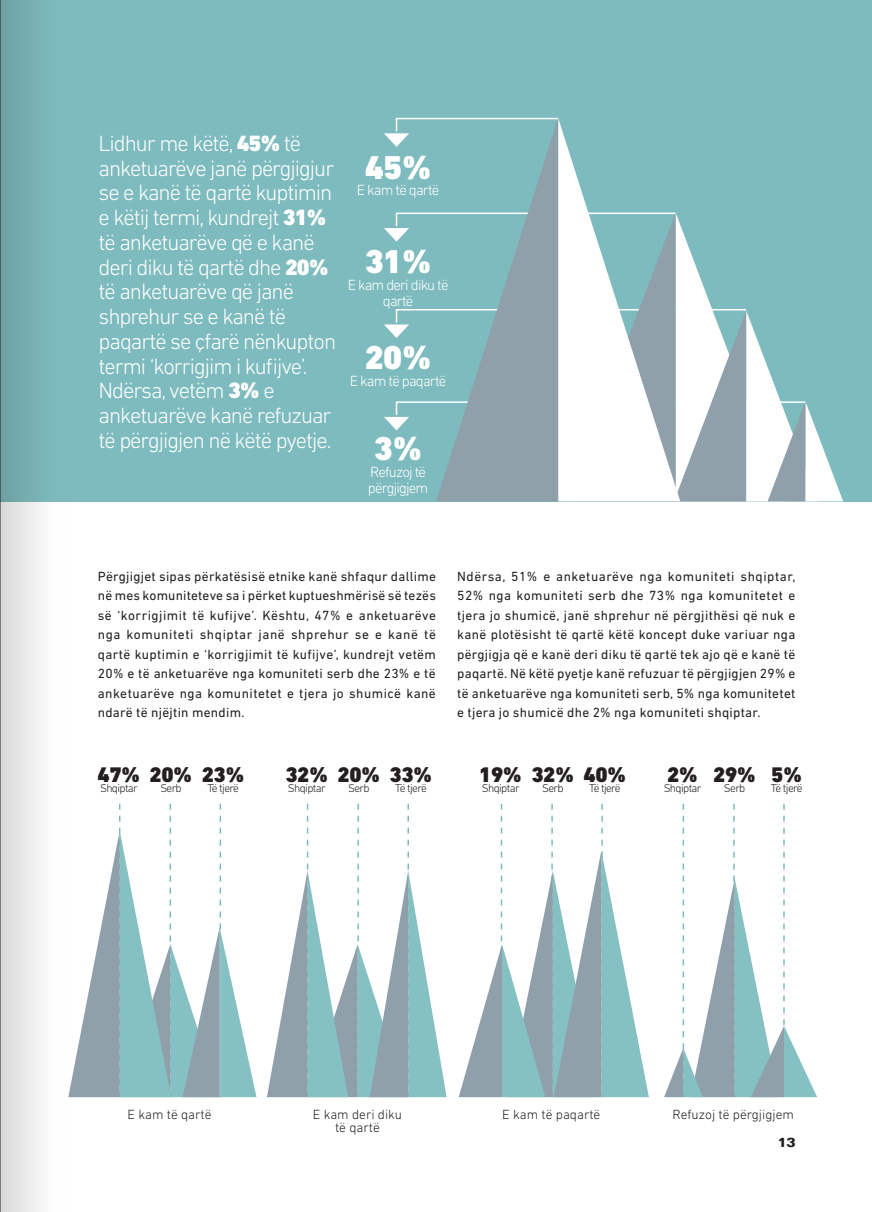
<style>
.page{position:relative;width:872px;height:1212px;background:#fff}
.page>*{position:absolute;margin:0;border:0;box-sizing:border-box;transform-origin:0 0}
.t1{font:900 33.6px "DIN Next LT Pro";color:#fff}
.t2{font:300 22.5px/24.8px "DIN Next LT Pro";letter-spacing:-.045em;color:#fff}
.t3{font:900 21.45px "DIN Next LT Pro";letter-spacing:-.02em;color:#231f20}
.t4{font:300 15px/16.5px "DIN Next LT Pro";letter-spacing:-.055em;color:#fff;text-align:center}
.t5{font:13.5px/19.5px "DIN Next LT Pro";letter-spacing:.02em;color:#231f20;text-align:justify}
.t6{font:300 13.5px/13.8px "DIN Next LT Pro";color:#231f20;text-align:center}
.t7{font:700 13.5px "Folio Std";color:#231f20}
.t8{font:300 11.55px "DIN Next LT Pro";letter-spacing:-.055em;color:#231f20}
.s1{font-weight:900}
</style>
<div class="page">
<div style="left:0;top:0;width:872px;height:501px;background:#7ebbbe"></div>
<svg style="left:1px;top:0;width:72px;height:1212px"></svg>
<hr style="left:0;top:0;width:1px;height:1212px;background:#231f20">
<svg style="left:384px;top:117px;width:174px;height:30px"></svg>
<svg style="left:384px;top:212px;width:459px;height:289px"></svg>
<svg style="left:558px;top:118px;width:122px;height:383px;fill:#fff"></svg>
<svg style="left:436px;top:118px;width:122px;height:383px"></svg>
<svg style="left:68px;top:804px;width:188px;height:293px"></svg>
<svg style="left:664px;top:804px;width:153px;height:293px"></svg>
<svg style="left:459px;top:804px;width:190px;height:293px"></svg>
<svg style="left:267px;top:804px;width:179px;height:293px"></svg>
<p class="t2" style="left:99px;top:131px;width:239px">Lidhur me këtë, <span class="s1">45%</span> të anketuarëve janë përgjigjur se e kanë të qartë kuptimin e këtij termi, kundrejt <span class="s1">31% </span>të anketuarëve që e kanë deri diku të qartë dhe <span class="s1">20% </span>të anketuarëve që janë shprehur se e kanë të paqartë se çfarë nënkupton termi ‘korrigjim i kufijve’.<br>Ndërsa, vetëm <span class="s1">3%</span> e anketuarëve kanë refuzuar të përgjigjen në këtë pyetje.</p>
<h1 class="t1" style="left:365px;top:147px;width:68px">45%</h1>
<p class="t4" style="left:357px;top:182px;width:84px">E kam të qartë</p>
<h1 class="t1" style="left:365px;top:241px;width:68px">31%</h1>
<p class="t4" style="left:348px;top:276px;width:102px">E kam deri diku të qartë</p>
<h1 class="t1" style="left:365px;top:338px;width:68px">20%</h1>
<p class="t4" style="left:350px;top:372px;width:98px">E kam të paqartë</p>
<h1 class="t1" style="left:374px;top:428px;width:50px">3%</h1>
<p class="t4" style="left:368px;top:463px;width:62px;text-align:left">Refuzoj të përgjigjem</p>
<p class="t5" style="left:98px;top:566px;width:340px">Përgjigjet sipas përkatësisë etnike kanë shfaqur dallime në mes komuniteteve sa i përket kuptueshmërisë së tezës së ‘korrigjimit të kufijve’. Kështu, 47% e anketuarëve nga komuniteti shqiptar janë shprehur se e kanë të qartë kuptimin e ‘korrigjimit të kufijve’, kundrejt vetëm 20% e të anketuarëve nga komuniteti serb dhe 23% e të anketuarëve nga komunitetet e tjera jo shumicë kanë ndarë të njëjtin mendim.</p>
<p class="t5" style="left:457px;top:566px;width:340px">Ndërsa, 51% e anketuarëve nga komuniteti shqiptar, 52% nga komuniteti serb dhe 73% nga komunitetet e tjera jo shumicë, janë shprehur në përgjithësi që nuk e kanë plotësisht të qartë këtë koncept duke variuar nga përgjigja që e kanë deri diku të qartë tek ajo që e kanë të paqartë. Në këtë pyetje kanë refuzuar të përgjigjen 29% e të anketuarëve nga komuniteti serb, 5% nga komunitetet e tjera jo shumicë dhe 2% nga komuniteti shqiptar.</p>
<h3 class="t3" style="left:98px;top:761px;width:148px">47% 20% 23%</h3>
<p class="t8" style="left:100px;top:782px;width:39px">Shqiptar</p>
<p class="t8" style="left:160px;top:782px;width:23px">Serb</p>
<p class="t8" style="left:207px;top:782px;width:33px">Të tjerë</p>
<h3 class="t3" style="left:285px;top:761px;width:148px">32% 20% 33%</h3>
<p class="t8" style="left:288px;top:782px;width:39px">Shqiptar</p>
<p class="t8" style="left:348px;top:782px;width:23px">Serb</p>
<p class="t8" style="left:395px;top:782px;width:33px">Të tjerë</p>
<h3 class="t3" style="left:479px;top:761px;width:148px">19% 32% 40%</h3>
<p class="t8" style="left:482px;top:782px;width:39px">Shqiptar</p>
<p class="t8" style="left:542px;top:782px;width:23px">Serb</p>
<p class="t8" style="left:589px;top:782px;width:33px">Të tjerë</p>
<h3 class="t3" style="left:667px;top:761px;width:32px">2%</h3>
<p class="t8" style="left:663px;top:782px;width:39px">Shqiptar</p>
<h3 class="t3" style="left:713px;top:761px;width:44px">29%</h3>
<p class="t8" style="left:724px;top:782px;width:23px">Serb</p>
<h3 class="t3" style="left:771px;top:761px;width:32px">5%</h3>
<p class="t8" style="left:771px;top:782px;width:33px">Të tjerë</p>
<p class="t6" style="left:128px;top:1107px;width:85px">E kam të qartë</p>
<p class="t6" style="left:313px;top:1107px;width:90px">E kam deri diku të qartë</p>
<p class="t6" style="left:502px;top:1107px;width:100px">E kam të paqartë</p>
<p class="t6" style="left:672px;top:1107px;width:123px">Refuzoj të përgjigjem</p>
<p class="t7" style="left:777px;top:1134px;width:20px">13</p>
</div>
